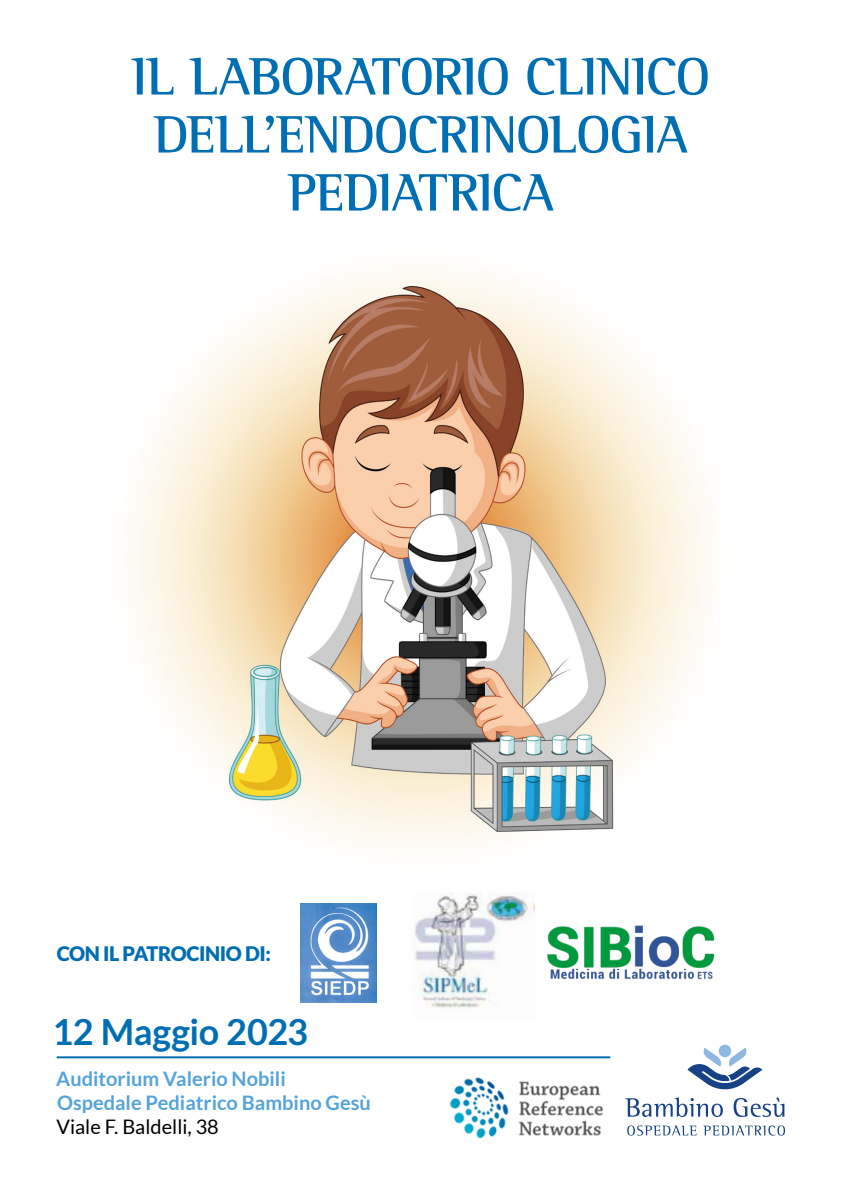
<style>
.page{position:relative;width:842px;height:1191px;background:#fff}
.page>*{position:absolute;margin:0;border:0;box-sizing:border-box;transform-origin:0 0}
.t1{font:700 54px/58px "Rotis Semi Serif Std";letter-spacing:-.03em;color:#006eb3;text-align:center}
.t2{font:700 36px "Lato";letter-spacing:-.01em;color:#006eb3}
.t3{font:700 20px/24px "Lato";color:#54a3da}
.t4{font:20px "Lato";color:#000}
.t5{font:900 20px "Lato";letter-spacing:-.015em;color:#006eb3}
</style>
<div class="page">
<img style="left:415px;top:893px;width:120px;height:115px">
<hr style="left:57px;top:1056px;width:553px;height:2px;background:#006eb3">
<img style="left:449px;top:1077px;width:155px;height:62px">
<svg style="left:627px;top:1125px;width:69px;height:10px"></svg>
<svg style="left:703px;top:1125px;width:82px;height:10px"></svg>
<svg style="left:625px;top:1097px;width:98px;height:20px"></svg>
<svg style="left:733px;top:1097px;width:51px;height:20px"></svg>
<svg style="left:687px;top:1044px;width:75px;height:46px"></svg>
<img style="left:133px;top:271px;width:574px;height:577px">
<img style="left:301px;top:903px;width:75px;height:99px">
<img style="left:547px;top:925px;width:168px;height:55px">
<h1 class="t1" style="left:132px;top:47px;width:580px">IL LABORATORIO CLINICO<br>DELL’ENDOCRINOLOGIA<br>PEDIATRICA</h1>
<p class="t5" style="left:57px;top:941px;width:216px">CON IL PATROCINIO DI:</p>
<h2 class="t2" style="left:52px;top:1011px;width:257px">12 Maggio 2023</h2>
<p class="t3" style="left:56px;top:1066px;width:316px">Auditorium Valerio Nobili<br>Ospedale Pediatrico Bambino Gesù</p>
<p class="t4" style="left:56px;top:1115px;width:164px">Viale F. Baldelli, 38</p>
</div>
